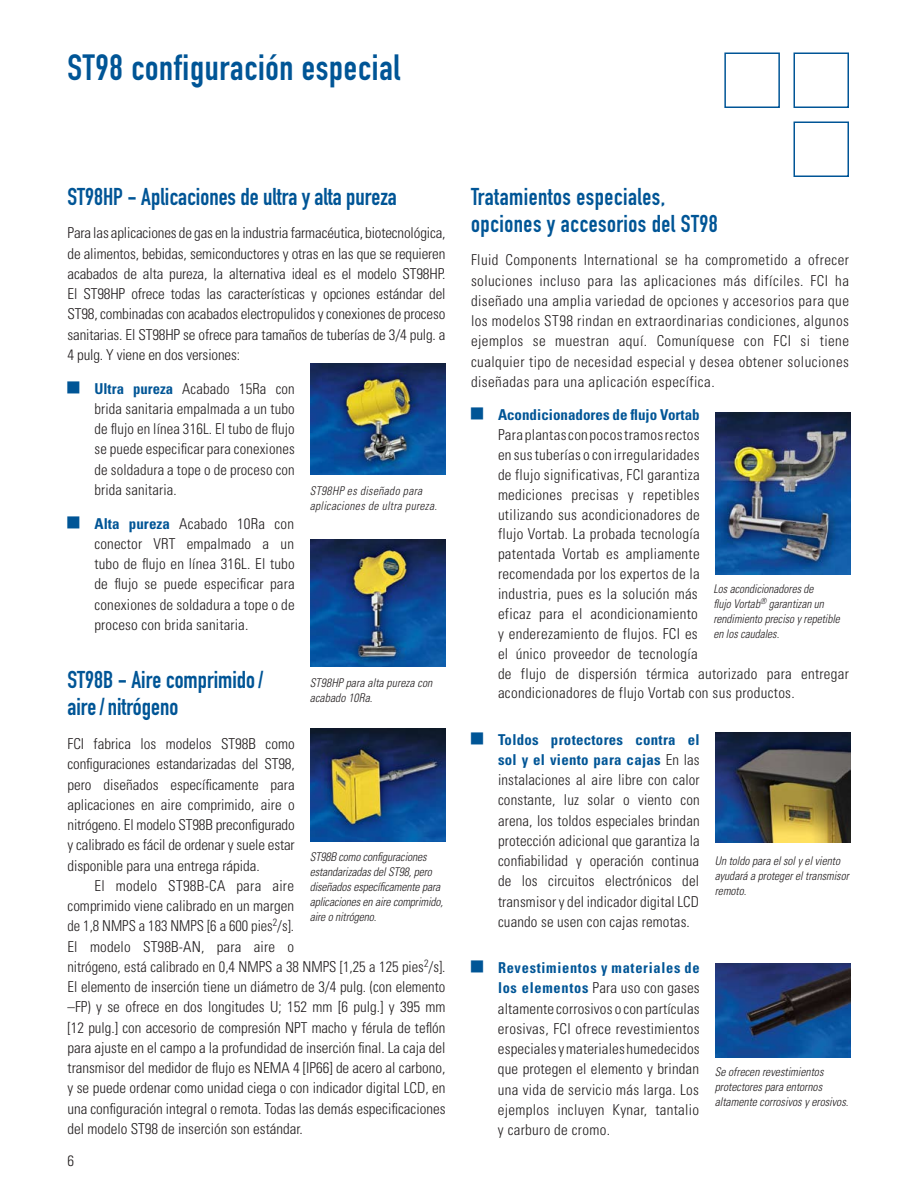
<style>
.page{position:relative;width:918px;height:1188px;background:#fff}
.page>*{position:absolute;margin:0;border:0;box-sizing:border-box;transform-origin:0 0}
.t1{font:36px "DIN Engschrift Std";letter-spacing:.02em;color:#005596}
.t2{font:24px/27px "DIN Engschrift Std";color:#005596}
.t3{font:24px/27px "DIN Engschrift Std";letter-spacing:.02em;color:#005596}
.t4{font:300 condensed 15px/20.2px "Univers";letter-spacing:.01em;color:#231f20;text-align:justify}
.t5{font:700 condensed 15px "Univers";color:#005596}
.t6{font:italic 300 condensed 12px/15px "Univers";color:#231f20;scale:.96 1}
.t7{font:italic 300 condensed 12px/15px "Univers";color:#231f20;scale:.94 1}
.t8{font:italic 300 condensed 12px/15px "Univers";color:#231f20;scale:.95 1}
.t9{font:italic 300 condensed 12px/15px "Univers";letter-spacing:.03em;color:#231f20;scale:.95 1}
.s1{font-weight:700;color:#005596}
</style>
<div class="page">
<div style="left:794px;top:52px;width:55px;height:56px;border:2px solid #005596"></div>
<div style="left:794px;top:122px;width:55px;height:55px;border:2px solid #005596"></div>
<div style="left:724px;top:52px;width:56px;height:56px;border:2px solid #005596"></div>
<img style="left:716px;top:412px;width:134px;height:162px">
<img style="left:716px;top:732px;width:134px;height:111px">
<img style="left:310px;top:363px;width:136px;height:111px">
<img style="left:716px;top:964px;width:134px;height:93px">
<img style="left:310px;top:540px;width:136px;height:127px">
<img style="left:310px;top:729px;width:136px;height:112px">
<h1 class="t1" style="left:68px;top:46px;width:334px">ST98 configuración especial</h1>
<h2 class="t2" style="left:68px;top:183px;width:331px">ST98HP - Aplicaciones de ultra y alta pureza</h2>
<p class="t4" style="left:68px;top:223px;width:380px">Para las aplicaciones de gas en la industria farmacéutica, biotecnológica, de alimentos, bebidas, semiconductores y otras en las que se requieren acabados de alta pureza, la alternativa ideal es el modelo ST98HP.<br>El ST98HP ofrece todas las características y opciones estándar del ST98, combinadas con acabados electropulidos y conexiones de proceso sanitarias. El ST98HP se ofrece para tamaños de tuberías de 3/4 pulg. a 4 pulg. Y viene en dos versiones:</p>
<p class="t4" style="left:94px;top:378px;width:202px"><span class="s1">Ultra pureza</span> Acabado 15Ra con brida sanitaria empalmada a un tubo de flujo en línea 316L. El tubo de flujo se puede especificar para conexiones de soldadura a tope o de proceso con brida sanitaria.</p>
<p class="t4" style="left:94px;top:513px;width:202px"><span class="s1">Alta pureza</span> Acabado 10Ra con conector VRT empalmado a un tubo de flujo en línea 316L. El tubo de flujo se puede especificar para conexiones de soldadura a tope o de proceso con brida sanitaria.</p>
<h2 class="t2" style="left:68px;top:667px;width:197px">ST98B - Aire comprimido/ aire/nitrógeno</h2>
<p class="t4" style="left:68px;top:734px;width:229px">FCI fabrica los modelos ST98B como configuraciones estandarizadas del ST98, pero diseñados específicamente para aplicaciones en aire comprimido, aire o nitrógeno. El modelo ST98B preconfigurado y calibrado es fácil de ordenar y suele estar disponible para una entrega rápida.</p>
<p class="t4" style="left:68px;top:875px;width:380px;text-align:left;text-indent:27px">El modelo ST98B-CA para aire<br>comprimido viene calibrado en un margen<br>de 1,8 NMPS a 183 NMPS [6 a 600 pies<sup>2</sup>/s].<br>El modelo ST98B-AN, para aire o<br>nitrógeno, está calibrado en 0,4 NMPS a 38 NMPS [1,25 a 125 pies<sup>2</sup>/s].<br>El elemento de inserción tiene un diámetro de 3/4 pulg. (con elemento –FP) y se ofrece en dos longitudes U; 152 mm [6 pulg.] y 395 mm [12 pulg.] con accesorio de compresión NPT macho y férula de teflón para ajuste en el campo a la profundidad de inserción final. La caja del transmisor del medidor de flujo es NEMA 4 [IP66] de acero al carbono, y se puede ordenar como unidad ciega o con indicador digital LCD, en una configuración integral o remota. Todas las demás especificaciones del modelo ST98 de inserción son estándar.</p>
<p class="t9" style="left:310px;top:483px;width:135px">ST98HP es diseñado para aplicaciones de ultra pureza.</p>
<p class="t6" style="left:310px;top:675px;width:129px">ST98HP para alta pureza con acabado 10Ra.</p>
<p class="t6" style="left:310px;top:850px;width:140px">ST98B como configuraciones estandarizadas del ST98, pero diseñados específicamente para aplicaciones en aire comprimido, aire o nitrógeno.</p>
<p class="t4" style="left:68px;top:1151px;width:8px">6</p>
<h2 class="t3" style="left:471px;top:183px;width:248px">Tratamientos especiales, opciones y accesorios del ST98</h2>
<p class="t4" style="left:471px;top:250px;width:380px">Fluid Components International se ha comprometido a ofrecer soluciones incluso para las aplicaciones más difíciles. FCI ha diseñado una amplia variedad de opciones y accesorios para que los modelos ST98 rindan en extraordinarias condiciones, algunos ejemplos se muestran aquí. Comuníquese con FCI si tiene cualquier tipo de necesidad especial y desea obtener soluciones diseñadas para una aplicación específica.</p>
<p class="t5" style="left:498px;top:406px;width:203px">Acondicionadores de flujo Vortab</p>
<p class="t4" style="left:498px;top:425px;width:353px;line-height:19.8px;text-align:left">Para plantas con pocos tramos rectos<br>en sus tuberías o con irregularidades<br>de flujo significativas, FCI garantiza<br>mediciones precisas y repetibles<br>utilizando sus acondicionadores de<br>flujo Vortab. La probada tecnología<br>patentada Vortab es ampliamente<br>recomendada por los expertos de la<br>industria, pues es la solución más<br>eficaz para el acondicionamiento<br>y enderezamiento de flujos. FCI es<br>el único proveedor de tecnología<br>de flujo de dispersión térmica autorizado para entregar acondicionadores de flujo Vortab con sus productos.</p>
<p class="t4" style="left:498px;top:729px;width:203px"><span class="s1">Toldos protectores contra el sol y el viento para cajas</span> En las instalaciones al aire libre con calor constante, luz solar o viento con arena, los toldos especiales brindan protección adicional que garantiza la confiabilidad y operación continua de los circuitos electrónicos del transmisor y del indicador digital LCD cuando se usen con cajas remotas.</p>
<p class="t4" style="left:498px;top:958px;width:203px"><span class="s1">Revestimientos y materiales de los elementos</span> Para uso con gases altamente corrosivos o con partículas erosivas, FCI ofrece revestimientos especiales y materiales humedecidos que protegen el elemento y brindan una vida de servicio más larga. Los ejemplos incluyen Kynar, tantalio y carburo de cromo.</p>
<p class="t7" style="left:713px;top:582px;width:136px">Los acondicionadores de<br>flujo Vortab<sup>®</sup> garantizan un rendimiento preciso y repetible en los caudales.</p>
<p class="t8" style="left:715px;top:854px;width:143px">Un toldo para el sol y el viento ayudará a proteger el transmisor remoto.</p>
<p class="t6" style="left:715px;top:1064px;width:141px">Se ofrecen revestimientos protectores para entornos altamente corrosivos y erosivos.</p>
</div>
